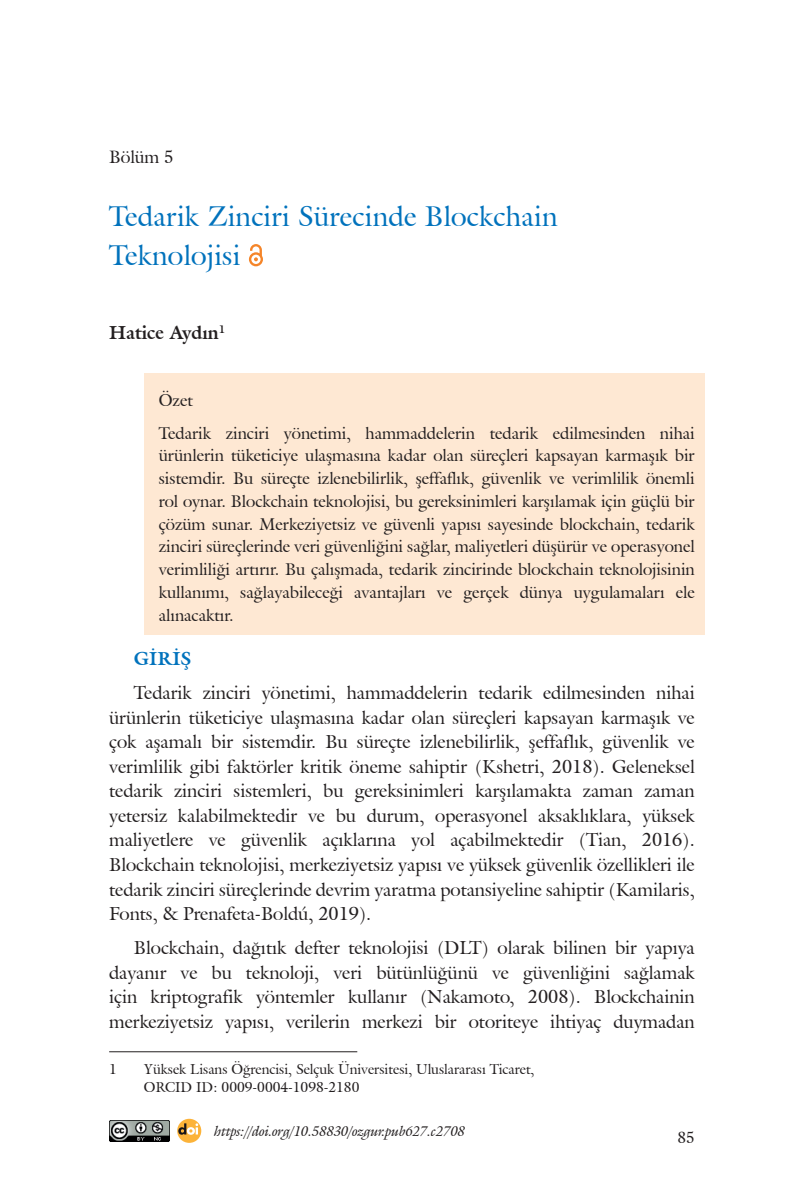
<style>
.page{position:relative;width:794px;height:1191px;background:#fff}
.page>*{position:absolute;margin:0;border:0;box-sizing:border-box;transform-origin:0 0}
.t1{font:28px/38.5px "Galliard IT Cby BT";letter-spacing:.01em;color:#0072bc}
.t2{font:18.38px/24.5px "Galliard IT Cby BT";color:#231f20;text-align:justify}
.t3{font:700 18.38px "Galliard IT Cby BT";color:#231f20}
.t4{font:700 18.38px "Galliard IT Cby BT";color:#0072bc}
.t5{font:17.5px "Galliard IT Cby BT";color:#231f20}
.t6{font:16.62px/22.8px "Galliard IT Cby BT";color:#231f20}
.t7{font:15.75px "Galliard IT Cby BT";color:#231f20}
.t8{font:14px/17.5px "Galliard IT Cby BT";color:#231f20}
.t9{font:italic 14px "Galliard IT Cby BT";color:#231f20}
</style>
<div class="page">
<div style="left:144px;top:373px;width:560px;height:47px;background:#fee8d3"></div>
<div style="left:144px;top:406px;width:560px;height:228px;background:#fee8d3"></div>
<svg style="left:249px;top:244px;width:14px;height:22px"></svg>
<hr style="left:109px;top:1051px;width:248px;height:1px;background:#231f20">
<img style="left:109px;top:1120px;width:60px;height:21px">
<svg style="left:177px;top:1118px;width:24px;height:24px"></svg>
<svg style="left:178px;top:1123px;width:20px;height:11px"></svg>
<p class="t5" style="left:109px;top:145px;width:66px">Bölüm 5</p>
<h1 class="t1" style="left:109px;top:197px;width:450px">Tedarik Zinciri Sürecinde Blockchain<br>Teknolojisi</h1>
<p class="t3" style="left:109px;top:320px;width:117px">Hatice Aydın<sup>1</sup></p>
<p class="t6" style="left:159px;top:384px;width:537px;line-height:32.7px">Özet<br>Tedarik zinciri yönetimi, hammaddelerin tedarik edilmesinden nihai</p>
<p class="t6" style="left:159px;top:444px;width:537px;text-align:justify">ürünlerin tüketiciye ulaşmasına kadar olan süreçleri kapsayan karmaşık bir sistemdir. Bu süreçte izlenebilirlik, şeffaflık, güvenlik ve verimlilik önemli rol oynar. Blockchain teknolojisi, bu gereksinimleri karşılamak için güçlü bir çözüm sunar. Merkeziyetsiz ve güvenli yapısı sayesinde blockchain, tedarik zinciri süreçlerinde veri güvenliğini sağlar, maliyetleri düşürür ve operasyonel verimliliği artırır. Bu çalışmada, tedarik zincirinde blockchain teknolojisinin kullanımı, sağlayabileceği avantajları ve gerçek dünya uygulamaları ele alınacaktır.</p>
<p class="t4" style="left:134px;top:646px;width:59px">GİRİŞ</p>
<p class="t2" style="left:109px;top:680px;width:587px;text-indent:25px">Tedarik zinciri yönetimi, hammaddelerin tedarik edilmesinden nihai ürünlerin tüketiciye ulaşmasına kadar olan süreçleri kapsayan karmaşık ve çok aşamalı bir sistemdir. Bu süreçte izlenebilirlik, şeffaflık, güvenlik ve verimlilik gibi faktörler kritik öneme sahiptir (Kshetri, 2018). Geleneksel tedarik zinciri sistemleri, bu gereksinimleri karşılamakta zaman zaman yetersiz kalabilmektedir ve bu durum, operasyonel aksaklıklara, yüksek maliyetlere ve güvenlik açıklarına yol açabilmektedir (Tian, 2016).<br>Blockchain teknolojisi, merkeziyetsiz yapısı ve yüksek güvenlik özellikleri ile tedarik zinciri süreçlerinde devrim yaratma potansiyeline sahiptir (Kamilaris, Fonts, &amp; Prenafeta-Boldú, 2019).</p>
<p class="t2" style="left:109px;top:935px;width:587px;text-indent:25px">Blockchain, dağıtık defter teknolojisi (DLT) olarak bilinen bir yapıya dayanır ve bu teknoloji, veri bütünlüğünü ve güvenliğini sağlamak için kriptografik yöntemler kullanır (Nakamoto, 2008). Blockchainin merkeziyetsiz yapısı, verilerin merkezi bir otoriteye ihtiyaç duymadan</p>
<p class="t8" style="left:109px;top:1060px;width:9px">1</p>
<p class="t8" style="left:144px;top:1060px;width:392px">Yüksek Lisans Öğrencisi, Selçuk Üniversitesi, Uluslararası Ticaret,<br>ORCID ID: 0009-0004-1098-2180</p>
<p class="t9" style="left:214px;top:1121px;width:252px">https://doi.org/10.58830/ozgur.pub627.c2708</p>
<p class="t7" style="left:677px;top:1127px;width:19px">85</p>
</div>
